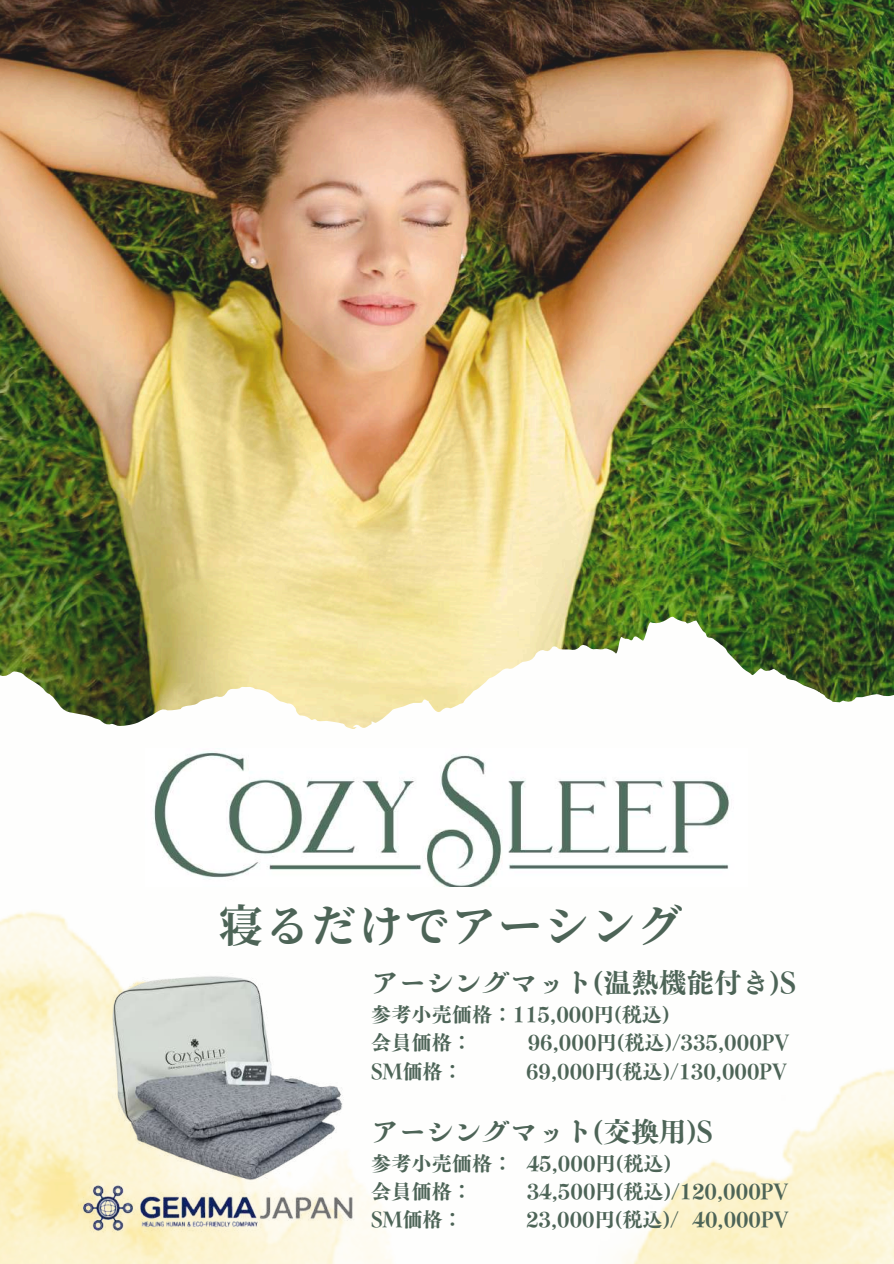
<style>
.page{position:relative;width:894px;height:1264px;background:#fff}
.page>*{position:absolute;margin:0;border:0;box-sizing:border-box;transform-origin:0 0}
.t1{font:700 44.25px "Source Han Serif JP";letter-spacing:.05em;color:#4d6457}
.t2{font:27.75px "Canva Tsuku CMD Min Std E";color:#4d6457}
.t3{font:20.25px/28.2px "Canva Tsuku CMD Min Std E";color:#4d6457}
.t4{font:20.1px "Canva Tsuku CMD Min Std E";color:#4d6457}
</style>
<div class="page">
<img style="left:0;top:0;width:893px;height:887px">
<img style="left:184px;top:0;width:709px;height:625px">
<img style="left:145px;top:748px;width:602px;height:138px">
<img style="left:0;top:911px;width:385px;height:302px">
<img style="left:660px;top:1069px;width:233px;height:144px">
<svg style="left:0;top:1213px;width:893px;height:50px"></svg>
<img style="left:89px;top:960px;width:276px;height:214px">
<img style="left:60px;top:1174px;width:311px;height:64px">
<h1 class="t1" style="left:219px;top:891px;width:464px">寝るだけでアーシング</h1>
<h2 class="t2" style="left:371px;top:968px;width:426px">アーシングマット(温熱機能付き)S</h2>
<p class="t3" style="left:371px;top:1000px;width:300px">参考小売価格：115,000円(税込)会員価格：</p>
<p class="t3" style="left:527px;top:1028px;width:263px">96,000円(税込)/335,000PV</p>
<p class="t4" style="left:371px;top:1060px;width:93px">SM価格：</p>
<p class="t4" style="left:526px;top:1060px;width:262px">69,000円(税込)/130,000PV</p>
<h2 class="t2" style="left:371px;top:1117px;width:343px">アーシングマット(交換用)S</h2>
<p class="t3" style="left:371px;top:1149px;width:301px">参考小売価格： 45,000円(税込)会員価格：</p>
<p class="t3" style="left:526px;top:1177px;width:263px">34,500円(税込)/120,000PV</p>
<p class="t4" style="left:371px;top:1209px;width:93px">SM価格：</p>
<p class="t4" style="left:526px;top:1209px;width:264px">23,000円(税込)/ 40,000PV</p>
</div>
